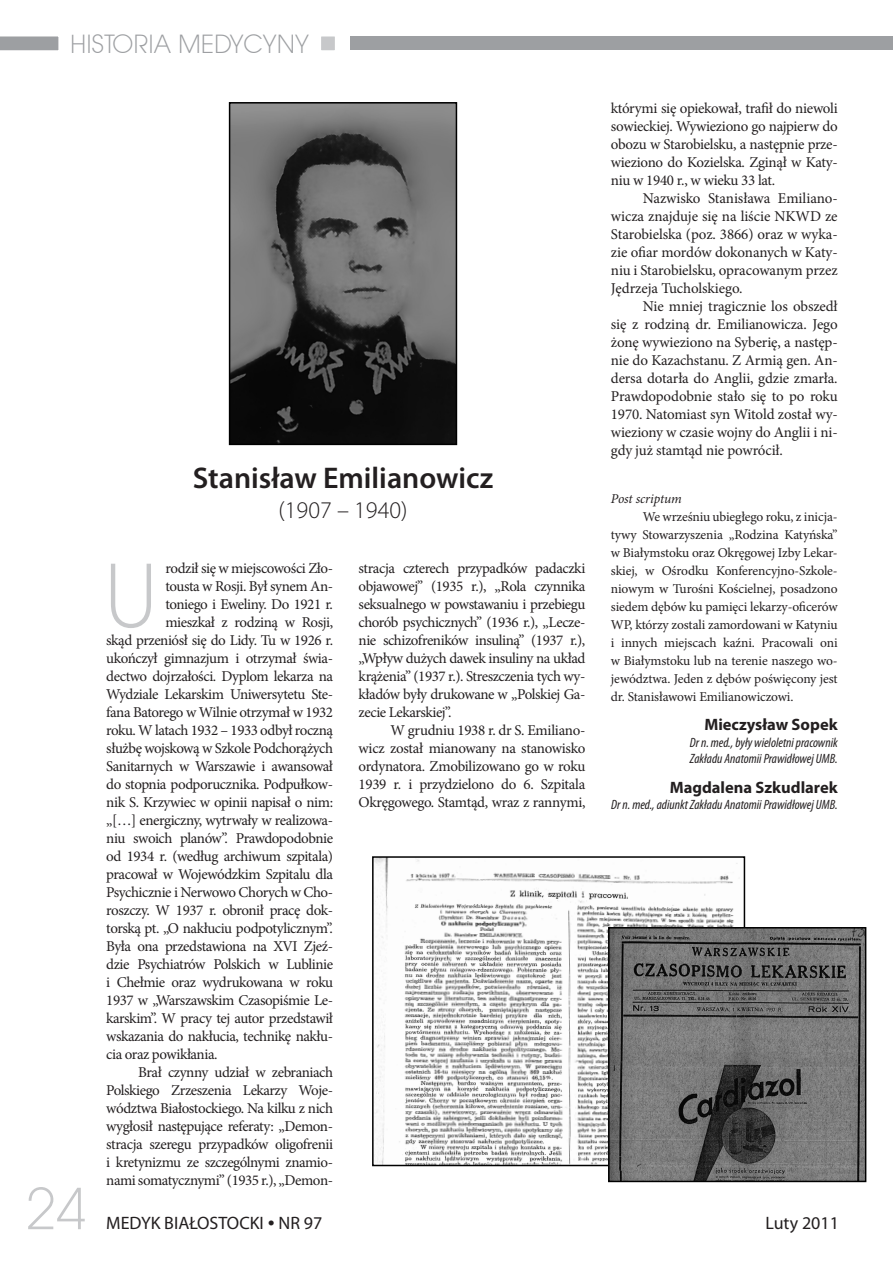
<style>
.page{position:relative;width:893px;height:1263px;background:#fff}
.page>*{position:absolute;margin:0;border:0;box-sizing:border-box;transform-origin:0 0}
.TXT_1_LITERA{font:82.5px "EFN Straight New";color:#c7c8ca}
.t1{font:54px "EFN Straight New";color:#c7c8ca}
.TXT_TYTUŁ{font:600 30px "Myriad Pro";color:#231f20}
.TXT_Nag__GÓRA{font:24px "EFN Straight New";color:#9d9fa2}
.TXT_TYTUŁ-2{font:300 24px "Myriad Pro";color:#231f20}
.t2{font:18px "Myriad Pro";color:#231f20}
.TXT_AUTOR{font:700 16.5px "Myriad Pro";color:#231f20}
.TXT_POD_Z_AKAP{font:15px/18px "Minion Pro";letter-spacing:-.02em;color:#231f20;text-align:justify}
.TXT_PODSTAWOWY{font:15px "Minion Pro";letter-spacing:-.03em;color:#231f20}
.TXT_POD_Z_AKAP-2{font:13.5px/18px "Minion Pro";letter-spacing:-.01em;color:#231f20;text-align:justify}
.TXT_TYTUŁ_AUTORA{font:italic condensed 13.5px "Myriad Pro";color:#231f20}
.TXT_PODSTAWOWY-2{font:italic 13.5px "Minion Pro";letter-spacing:-.015em;color:#231f20}
.s1{font-family:"Adobe Garamond Pro"}
</style>
<div class="page">
<img style="left:375px;top:859px;width:363px;height:304px">
<div style="left:372px;top:856px;width:373px;height:310px;border:2px solid #000"></div>
<img style="left:611px;top:930px;width:252px;height:249px">
<div style="left:608px;top:927px;width:258px;height:255px;border:2px solid #000"></div>
<div style="left:314px;top:29px;width:28px;height:29px;background:#c7c8ca;border:8px solid #fff"></div>
<svg style="left:0;top:36px;width:59px;height:15px"></svg>
<img style="left:232px;top:105px;width:222px;height:337px">
<div style="left:229px;top:102px;width:228px;height:343px;border:2px solid #000"></div>
<div style="left:351px;top:37px;width:542px;height:13px;background:#9d9fa2"></div>
<p class="TXT_Nag__GÓRA" style="left:70px;top:29px;width:240px">HISTORIA MEDYCYNY</p>
<h2 class="t1" style="left:26px;top:1176px;width:62px">24</h2>
<p class="TXT_TYTUŁ" style="left:193px;top:459px;width:302px">Stanisław Emilianowicz</p>
<p class="TXT_TYTUŁ-2" style="left:279px;top:496px;width:130px">(1907 – 1940)</p>
<p class="TXT_PODSTAWOWY" style="left:165px;top:558px;width:169px">rodził się w miejscowości Zło-</p>
<p class="TXT_PODSTAWOWY" style="left:165px;top:576px;width:169px">tousta w Rosji. Był synem An-</p>
<p class="TXT_PODSTAWOWY" style="left:165px;top:594px;width:169px">toniego i Eweliny. Do 1921 r.</p>
<p class="TXT_PODSTAWOWY" style="left:165px;top:612px;width:169px">mieszkał z rodziną w Rosji,</p>
<p class="TXT_PODSTAWOWY" style="left:106px;top:630px;width:228px">skąd przeniósł się do Lidy. Tu w 1926 r.</p>
<p class="TXT_PODSTAWOWY" style="left:106px;top:648px;width:228px">ukończył gimnazjum i otrzymał świa-</p>
<p class="TXT_PODSTAWOWY" style="left:106px;top:666px;width:228px">dectwo dojrzałości. Dyplom lekarza na</p>
<p class="TXT_PODSTAWOWY" style="left:106px;top:684px;width:228px">Wydziale Lekarskim Uniwersytetu Ste-</p>
<p class="TXT_PODSTAWOWY" style="left:106px;top:702px;width:228px">fana Batorego w Wilnie otrzymał w 1932</p>
<p class="TXT_PODSTAWOWY" style="left:106px;top:720px;width:228px">roku. W latach 1932 – 1933 odbył roczną</p>
<p class="TXT_PODSTAWOWY" style="left:106px;top:738px;width:228px">służbę wojskową w Szkole Podchorążych</p>
<p class="TXT_PODSTAWOWY" style="left:106px;top:756px;width:228px">Sanitarnych w Warszawie i awansował</p>
<p class="TXT_PODSTAWOWY" style="left:106px;top:774px;width:228px">do stopnia podporucznika. Podpułkow-</p>
<p class="TXT_PODSTAWOWY" style="left:106px;top:792px;width:228px">nik S. Krzywiec w opinii napisał o nim:</p>
<p class="TXT_PODSTAWOWY" style="left:106px;top:810px;width:228px">„[…] energiczny, wytrwały w realizowa-</p>
<p class="TXT_PODSTAWOWY" style="left:106px;top:828px;width:228px">niu swoich planów”. Prawdopodobnie</p>
<p class="TXT_PODSTAWOWY" style="left:106px;top:846px;width:228px">od 1934 r. (według archiwum szpitala)</p>
<p class="TXT_PODSTAWOWY" style="left:106px;top:864px;width:228px">pracował w Wojewódzkim Szpitalu dla</p>
<p class="TXT_PODSTAWOWY" style="left:106px;top:882px;width:228px">Psychicznie i Nerwowo Chorych w Cho-</p>
<p class="TXT_PODSTAWOWY" style="left:106px;top:900px;width:228px">roszczy. W 1937 r. obronił pracę dok-</p>
<p class="TXT_PODSTAWOWY" style="left:106px;top:918px;width:228px">torską pt. „O nakłuciu podpotylicznym”.</p>
<p class="TXT_PODSTAWOWY" style="left:106px;top:936px;width:228px">Była ona przedstawiona na XVI Zjeź-</p>
<p class="TXT_PODSTAWOWY" style="left:106px;top:954px;width:228px">dzie Psychiatrów Polskich w Lublinie</p>
<p class="TXT_PODSTAWOWY" style="left:106px;top:972px;width:228px">i Chełmie oraz wydrukowana w roku</p>
<p class="TXT_PODSTAWOWY" style="left:106px;top:990px;width:228px">1937 w „Warszawskim Czasopiśmie Le-</p>
<p class="TXT_PODSTAWOWY" style="left:106px;top:1008px;width:228px">karskim”. W pracy tej autor przedstawił</p>
<p class="TXT_PODSTAWOWY" style="left:106px;top:1026px;width:228px">wskazania do nakłucia, technikę nakłu-</p>
<p class="TXT_PODSTAWOWY" style="left:106px;top:1044px;width:113px">cia oraz powikłania.</p>
<p class="TXT_POD_Z_AKAP" style="left:106px;top:1063px;width:228px;text-indent:32px">Brał czynny udział w zebraniach Polskiego Zrzeszenia Lekarzy Woje&shy;wództwa Białostockiego. Na kilku z nich wygłosił następujące referaty: „Demon&shy;stracja szeregu przypadków oligofrenii i kretynizmu ze szczególnymi znamio&shy;nami somatycznymi” (1935 r.), „Demon-</p>
<p class="TXT_1_LITERA" style="left:105px;top:546px;width:54px">U</p>
<p class="TXT_POD_Z_AKAP" style="left:359px;top:560px;width:228px">stracja czterech przypadków padaczki objawowej” (1935 r.), „Rola czynnika seksualnego w powstawaniu i przebiegu chorób psychicznych” (1936 r.), „Lecze&shy;nie schizofreników insuliną” (1937 r.), „Wpływ dużych dawek insuliny na układ krążenia” (1937 r.). Streszczenia tych wy&shy;kładów były drukowane w „Polskiej Ga&shy;zecie Lekarskiej”.</p>
<p class="TXT_POD_Z_AKAP" style="left:359px;top:722px;width:228px;text-indent:32px">W grudniu 1938 r. dr S. Emiliano&shy;wicz został mianowany na stanowisko ordynatora. Zmobilizowano go w roku 1939 r. i przydzielono do 6. Szpitala Okręgowego. Stamtąd, wraz z rannymi,</p>
<p class="TXT_POD_Z_AKAP" style="left:611px;top:99px;width:228px">którymi się opiekował, trafił do niewoli sowieckiej. Wywieziono go najpierw do obozu w Starobielsku, a następnie prze&shy;wieziono do Kozielska. Zginął w Katy&shy;niu w 1940 r., w wieku 33 lat.</p>
<p class="TXT_POD_Z_AKAP" style="left:611px;top:189px;width:228px;text-indent:32px">Nazwisko Stanisława Emiliano&shy;wicza znajduje się na liście NKWD ze Starobielska (poz. 3866) oraz w wyka&shy;zie ofiar mordów dokonanych w Katy&shy;niu i Starobielsku, opracowanym przez Jędrzeja Tucholskiego.</p>
<p class="TXT_POD_Z_AKAP" style="left:611px;top:297px;width:228px;text-indent:32px">Nie mniej tragicznie los obszedł się z rodziną dr. Emilianowicza. Jego żonę wywieziono na Syberię, a następ&shy;nie do Kazachstanu. Z Armią gen. An&shy;dersa dotarła do Anglii, gdzie zmarła.<br>Prawdopodobnie stało się to po roku 1970. Natomiast syn Witold został wy&shy;wieziony w czasie wojny do Anglii i ni&shy;gdy już stamtąd nie powrócił.</p>
<p class="TXT_PODSTAWOWY-2" style="left:611px;top:489px;width:72px">Post scriptum</p>
<p class="TXT_POD_Z_AKAP-2" style="left:611px;top:507px;width:228px;text-indent:32px">We wrześniu ubiegłego roku, z inicja&shy;tywy Stowarzyszenia „Rodzina Katyńska” w Białymstoku oraz Okręgowej Izby Lekar&shy;skiej, w Ośrodku Konferencyjno-Szkole&shy;niowym w Turośni Kościelnej, posadzono siedem dębów ku pamięci lekarzy-oficerów WP, którzy zostali zamordowani w Katyniu i innych miejscach kaźni. Pracowali oni w Białymstoku lub na terenie naszego wo&shy;jewództwa. Jeden z dębów poświęcony jest dr. Stanisławowi Emilianowiczowi.</p>
<p class="TXT_AUTOR" style="left:704px;top:714px;width:135px">Mieczysław Sopek</p>
<p class="TXT_TYTUŁ_AUTORA" style="left:690px;top:734px;width:149px">Dr n. med., były wieloletni pracownik</p>
<p class="TXT_TYTUŁ_AUTORA" style="left:690px;top:750px;width:149px">Zakładu Anatomii Prawidłowej UMB.</p>
<p class="TXT_AUTOR" style="left:670px;top:776px;width:169px">Magdalena Szkudlarek</p>
<p class="TXT_TYTUŁ_AUTORA" style="left:611px;top:796px;width:228px">Dr n. med., adiunkt Zakładu Anatomii Prawidłowej UMB.</p>
<p class="t2" style="left:106px;top:1212px;width:217px">MEDYK BIAŁOSTOCKI <span class="s1">•</span> NR 97</p>
<p class="t2" style="left:765px;top:1212px;width:75px">Luty 2011</p>
</div>
